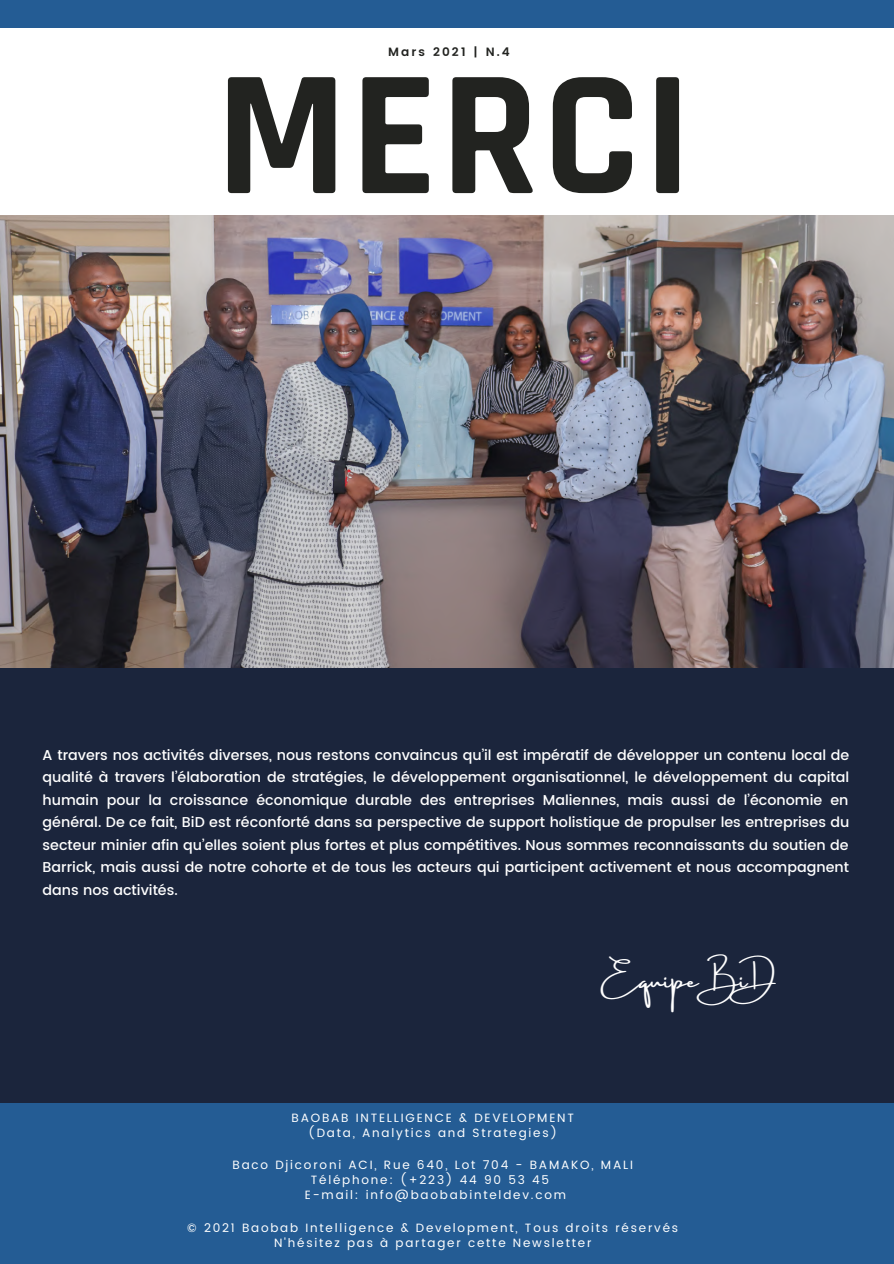
<style>
.page{position:relative;width:894px;height:1264px;background:#fff}
.page>*{position:absolute;margin:0;border:0;box-sizing:border-box;transform-origin:0 0}
.t1{font:700 180.15px "Rajdhani";letter-spacing:.02em;color:#222320}
.t2{font:24px "Amsterdam Three";color:#fff}
.t3{font:500 14.25px/22.5px "Poppins";color:#fff;text-align:justify}
.t4{font:12px "Poppins";letter-spacing:.15em;color:#fff}
.t5{font:600 12px "Poppins";letter-spacing:.18em;color:#222320}
</style>
<div class="page">
<div style="left:0;top:666px;width:893px;height:597px;background:#1b253c"></div>
<div style="left:0;top:0;width:893px;height:27px;background:#245c94"></div>
<div style="left:0;top:1103px;width:893px;height:160px;background:#245c94"></div>
<img style="left:0;top:215px;width:893px;height:452px">
<p class="t5" style="left:388px;top:45px;width:123px">Mars 2021 | N.4</p>
<p class="t1" style="left:216px;top:25px;width:477px">MERCI</p>
<p class="t3" style="left:43px;top:743px;width:808px">A travers nos activités diverses, nous restons convaincus qu’il est impératif de développer un contenu local de qualité à travers l’élaboration de stratégies, le développement organisationnel, le développement du capital humain pour la croissance économique durable des entreprises Maliennes, mais aussi de l’économie en général. De ce fait, BiD est réconforté dans sa perspective de support holistique de propulser les entreprises du secteur minier afin qu’elles soient plus fortes et plus compétitives. Nous sommes reconnaissants du soutien de Barrick, mais aussi de notre cohorte et de tous les acteurs qui participent activement et nous accompagnent dans nos activités.</p>
<p class="t2" style="left:600px;top:966px;width:195px">Equipe BiD</p>
<p class="t4" style="left:291px;top:1111px;width:284px">BAOBAB INTELLIGENCE &amp; DEVELOPMENT</p>
<p class="t4" style="left:308px;top:1126px;width:250px">(Data, Analytics and Strategies)</p>
<p class="t4" style="left:232px;top:1157px;width:402px">Baco Djicoroni ACI, Rue 640, Lot 704 - BAMAKO, MALI</p>
<p class="t4" style="left:311px;top:1172px;width:240px">Téléphone: (+223) 44 90 53 45</p>
<p class="t4" style="left:305px;top:1187px;width:262px">E-mail: info@baobabinteldev.com</p>
<p class="t4" style="left:187px;top:1220px;width:492px">© 2021 Baobab Intelligence &amp; Development, Tous droits réservés</p>
<p class="t4" style="left:274px;top:1235px;width:319px">N'hésitez pas à partager cette Newsletter</p>
</div>
